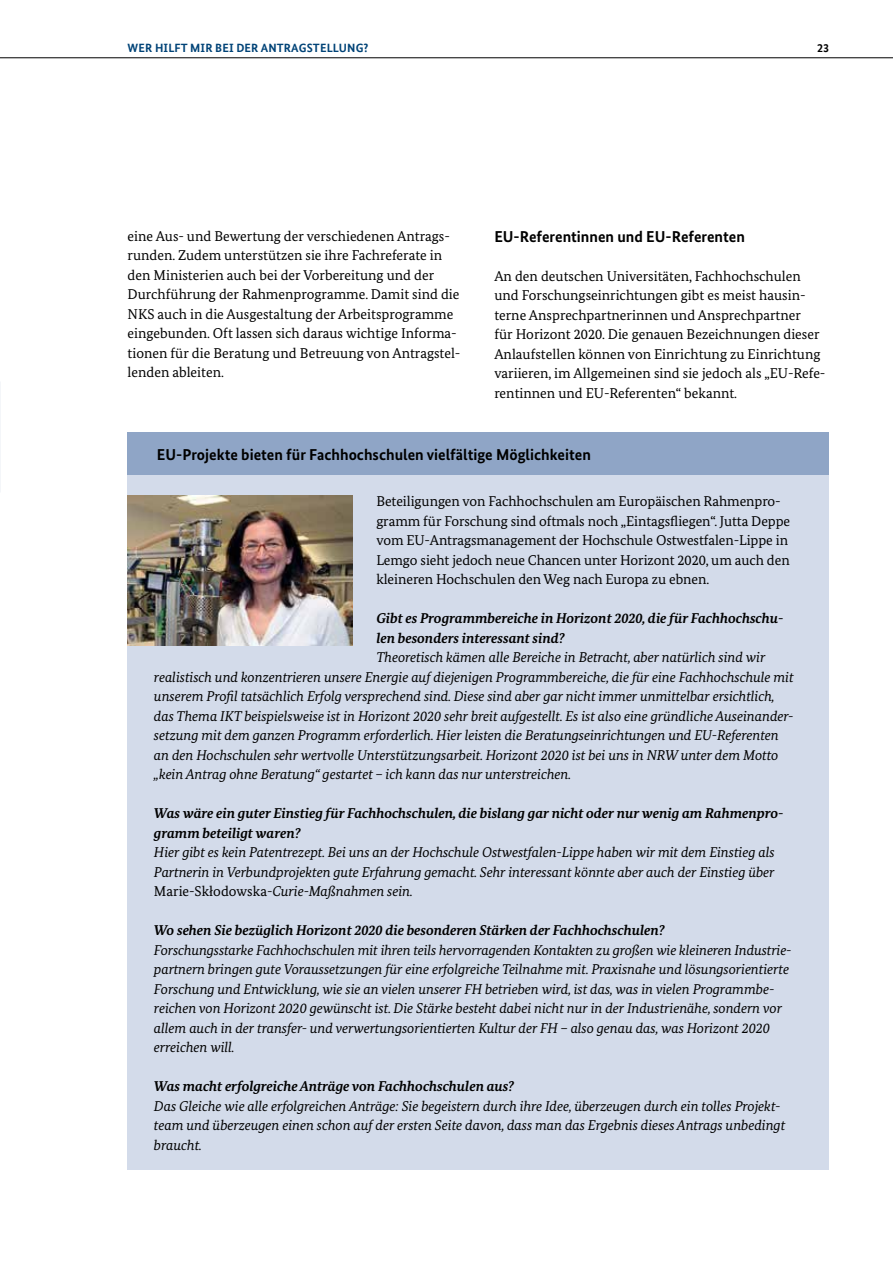
<style>
.page{position:relative;width:893px;height:1263px;background:#fff}
.page>*{position:absolute;margin:0;border:0;box-sizing:border-box;transform-origin:0 0}
.t1{font:700 15.75px "Bundes Sans";color:#000}
.t2{font:italic 14.25px/19.5px "Bundes Serif";letter-spacing:-.005em;color:#000}
.t3{font:14.25px/19.5px "Bundes Serif";color:#000}
.t4{font:italic 700 14.25px "Bundes Serif";letter-spacing:-.005em;color:#000}
.t5{font:700 12px "Bundes Sans Office";letter-spacing:.01em;color:#004377}
.t6{font:700 12px "Bundes Sans Office";color:#000}
.s1{font-weight:700}
.s2{font-style:normal}
</style>
<div class="page">
<hr style="left:0;top:57px;width:893px;height:1px;background:#000">
<div style="left:128px;top:432px;width:701px;height:737px;background:#d3dbea"></div>
<div style="left:128px;top:433px;width:701px;height:42px;background:#8fa5c6"></div>
<img style="left:128px;top:495px;width:225px;height:150px">
<p class="t5" style="left:128px;top:41px;width:242px">WER HILFT MIR BEI DER ANTRAGSTELLUNG?</p>
<p class="t6" style="left:817px;top:41px;width:13px">23</p>
<p class="t3" style="left:128px;top:226px;width:334px">eine Aus- und Bewertung der verschiedenen Antrags&shy;runden. Zudem unterstützen sie ihre Fachreferate in den Ministerien auch bei der Vorbereitung und der Durchführung der Rahmenprogramme. Damit sind die NKS auch in die Ausgestaltung der Arbeitsprogramme eingebunden. Oft lassen sich daraus wichtige Informa&shy;tionen für die Beratung und Betreuung von Antragstel&shy;lenden ableiten.</p>
<h4 class="t1" style="left:494px;top:227px;width:252px">EU-Referentinnen und EU-Referenten</h4>
<p class="t3" style="left:494px;top:266px;width:333px">An den deutschen Universitäten, Fachhochschulen und Forschungseinrichtungen gibt es meist hausin&shy;terne Ansprechpartnerinnen und Ansprechpartner<br>für Horizont 2020. Die genauen Bezeichnungen dieser Anlaufstellen können von Einrichtung zu Einrichtung variieren, im Allgemeinen sind sie jedoch als „EU-Refe&shy;rentinnen und EU-Referenten“ bekannt.</p>
<h4 class="t1" style="left:157px;top:445px;width:435px">EU-Projekte bieten für Fachhochschulen vielfältige Möglichkeiten</h4>
<p class="t3" style="left:376px;top:492px;width:415px">Beteiligungen von Fachhochschulen am Europäischen Rahmenpro&shy;gramm für Forschung sind oftmals noch „Eintagsfliegen“. Jutta Deppe vom EU-Antragsmanagement der Hochschule Ostwestfalen-Lippe in Lemgo sieht jedoch neue Chancen unter Horizont 2020, um auch den kleineren Hochschulen den Weg nach Europa zu ebnen.</p>
<p class="t4" style="left:376px;top:610px;width:409px">Gibt es Programmbereiche in Horizont 2020, die für Fachhochschu-</p>
<p class="t4" style="left:376px;top:629px;width:190px">len besonders interessant sind?</p>
<p class="t2" style="left:376px;top:648px;width:390px">Theoretisch kämen alle Bereiche in Betracht, aber natürlich sind wir</p>
<p class="t2" style="left:154px;top:667px;width:641px">realistisch und konzentrieren unsere Energie auf diejenigen Programmbereiche, die für eine Fachhochschule mit</p>
<p class="t2" style="left:154px;top:687px;width:622px">unserem Profil tatsächlich Erfolg versprechend sind. Diese sind aber gar nicht immer unmittelbar ersichtlich,</p>
<p class="t2" style="left:154px;top:706px;width:641px">das Thema IKT beispielsweise ist in Horizont 2020 sehr breit aufgestellt. Es ist also eine gründliche Auseinander-</p>
<p class="t2" style="left:154px;top:726px;width:626px">setzung mit dem ganzen Programm erforderlich. Hier leisten die Beratungseinrichtungen und EU-Referenten</p>
<p class="t2" style="left:154px;top:745px;width:626px">an den Hochschulen sehr wertvolle Unterstützungsarbeit. Horizont 2020 ist bei uns in NRW unter dem Motto</p>
<p class="t2" style="left:154px;top:765px;width:419px">„kein Antrag ohne Beratung“ gestartet – ich kann das nur unterstreichen.</p>
<p class="t2" style="left:154px;top:804px;width:631px"><span class="s1">Was wäre ein guter Einstieg für Fachhochschulen, die bislang gar nicht oder nur wenig am Rahmenpro&shy;gramm beteiligt waren?<br></span>Hier gibt es kein Patentrezept. Bei uns an der Hochschule Ostwestfalen-Lippe haben wir mit dem Einstieg als Partnerin in Verbundprojekten gute Erfahrung gemacht. Sehr interessant könnte aber auch der Einstieg über <span class="s2">Marie-Skłodowska</span>-Curie-Maßnahmen sein.</p>
<p class="t2" style="left:154px;top:921px;width:639px"><span class="s1">Wo sehen Sie bezüglich Horizont 2020 die besonderen Stärken der Fachhochschulen?<br></span>Forschungsstarke Fachhochschulen mit ihren teils hervorragenden Kontakten zu großen wie kleineren Industrie&shy;partnern bringen gute Voraussetzungen für eine erfolgreiche Teilnahme mit. Praxisnahe und lösungsorientierte Forschung und Entwicklung, wie sie an vielen unserer FH betrieben wird, ist das, was in vielen Programmbe&shy;reichen von Horizont 2020 gewünscht ist. Die Stärke besteht dabei nicht nur in der Industrienähe, sondern vor allem auch in der transfer- und verwertungsorientierten Kultur der FH – also genau das, was Horizont 2020 erreichen will.</p>
<p class="t2" style="left:154px;top:1076px;width:633px"><span class="s1">Was macht erfolgreiche Anträge von Fachhochschulen aus?<br></span>Das Gleiche wie alle erfolgreichen Anträge: Sie begeistern durch ihre Idee, überzeugen durch ein tolles Projekt&shy;team und überzeugen einen schon auf der ersten Seite davon, dass man das Ergebnis dieses Antrags unbedingt braucht.</p>
</div>
